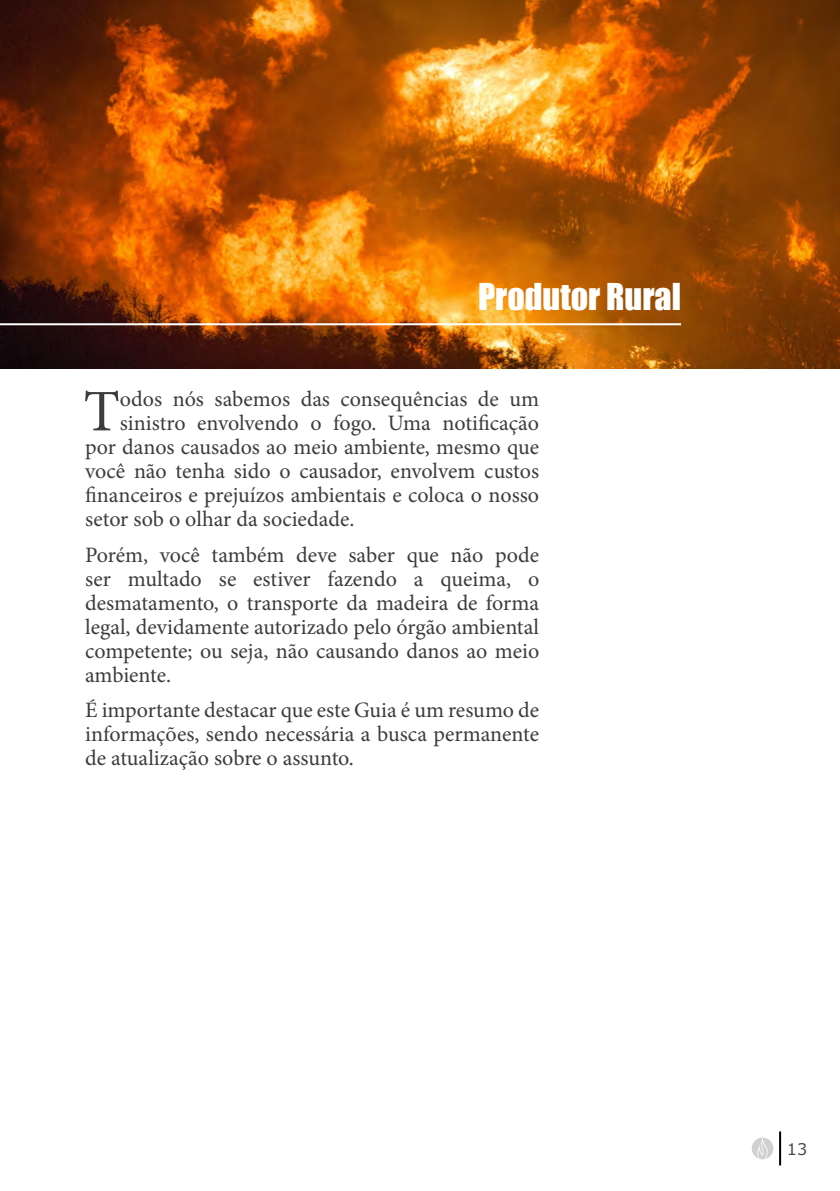
<style>
.page{position:relative;width:840px;height:1191px;background:#fff}
.page>*{position:absolute;margin:0;border:0;box-sizing:border-box;transform-origin:0 0}
.t1{font:59px "Minion Pro";color:#3c3c3b}
.t2{font:34px "Impact";color:#fff}
.t3{font:22px/24px "Minion Pro";color:#3c3c3b;text-align:justify}
.t4{font:16px "Verdana";color:#4a4a49}
</style>
<div class="page">
<svg style="left:751px;top:1137px;width:22px;height:22px"></svg>
<hr style="left:778px;top:1131px;width:2px;height:34px;background:#000">
<img style="left:0;top:0;width:839px;height:369px">
<hr style="left:0;top:323px;width:680px;height:2px;background:#fff">
<h2 class="t2" style="left:478px;top:271px;width:204px">Produtor Rural</h2>
<h1 class="t1" style="left:83px;top:372px;width:38px">T</h1>
<p class="t3" style="left:120px;top:387px;width:420px">odos nós sabemos das consequências de um</p>
<p class="t3" style="left:120px;top:411px;width:420px">sinistro envolvendo o fogo. Uma notificação</p>
<p class="t3" style="left:85px;top:435px;width:455px">por danos causados ao meio ambiente, mesmo que</p>
<p class="t3" style="left:85px;top:459px;width:455px">você não tenha sido o causador, envolvem custos</p>
<p class="t3" style="left:85px;top:483px;width:455px">financeiros e prejuízos ambientais e coloca o nosso</p>
<p class="t3" style="left:85px;top:507px;width:270px">setor sob o olhar da sociedade.</p>
<p class="t3" style="left:85px;top:543px;width:455px">Porém, você também deve saber que não pode ser multado se estiver fazendo a queima, o desmatamento, o transporte da madeira de forma legal, devidamente autorizado pelo órgão ambiental competente; ou seja, não causando danos ao meio ambiente.</p>
<p class="t3" style="left:85px;top:698px;width:455px">É importante destacar que este Guia é um resumo de informações, sendo necessária a busca permanente de atualização sobre o assunto.</p>
<p class="t4" style="left:786px;top:1137px;width:22px">13</p>
</div>
